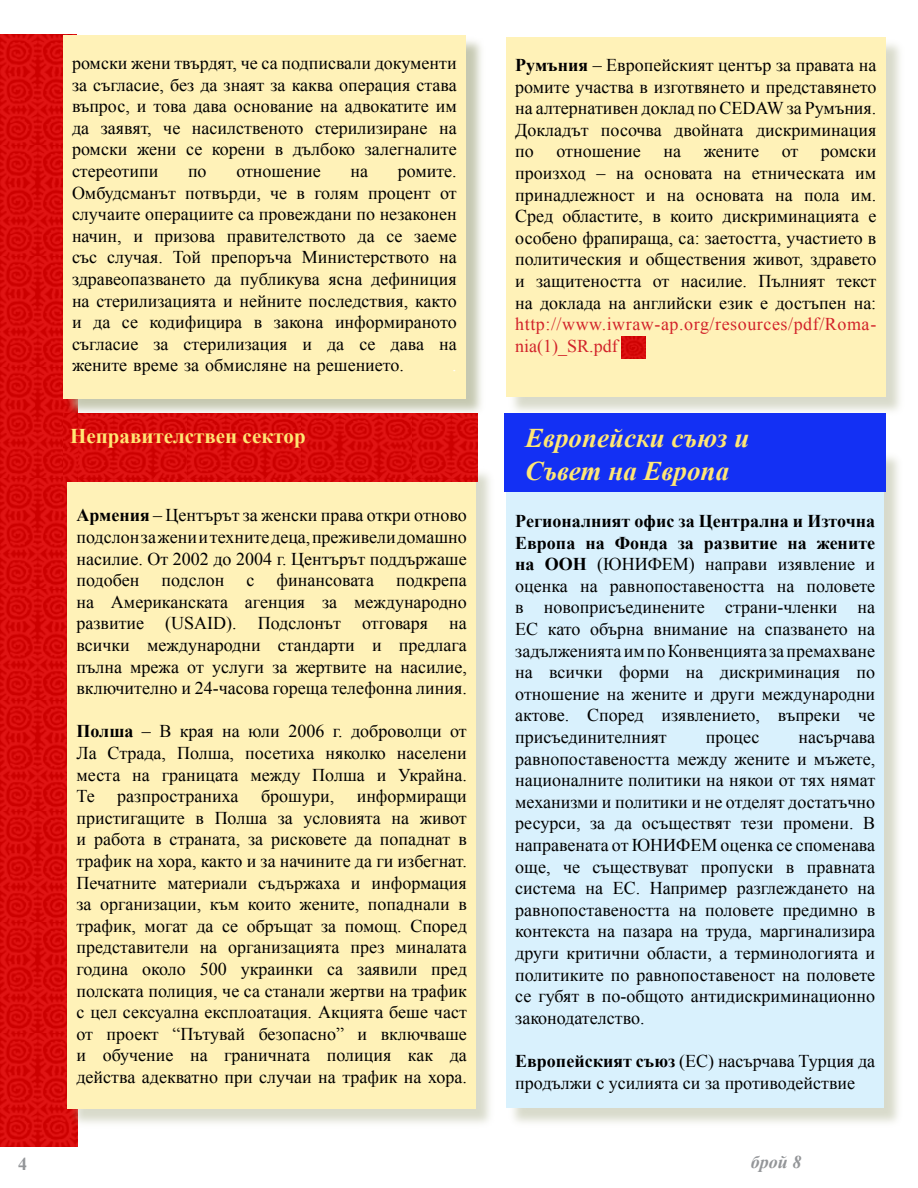
<style>
.page{position:relative;width:918px;height:1188px;background:#fff}
.page>*{position:absolute;margin:0;border:0;box-sizing:border-box;transform-origin:0 0}
.t1{font:italic 700 27px/32.4px "Times New Roman";color:#ffe774}
.t2{font:700 21px "Times New Roman";color:#ffe774}
.t3{font:18px/21.6px "Times New Roman";color:#000;text-align:justify}
.t4{font:18px/21.6px "Times New Roman";letter-spacing:.03em;color:#d2232a}
.t5{font:italic 700 18px "Times New Roman";color:#939598}
.t6{font:18px "Times New Roman";color:#fff}
.s1{font-weight:700}
</style>
<div class="page">
<img style="left:0;top:35px;width:77px;height:1111px">
<div style="left:63px;top:36px;width:423px;height:383px;background:#b2b697;opacity:.75"></div>
<div style="left:63px;top:35px;width:403px;height:363px;background:#fff2b8"></div>
<div style="left:68px;top:466px;width:429px;height:664px;background:#b2b697;opacity:.5"></div>
<div style="left:68px;top:466px;width:408px;height:643px;background:#fff2b8"></div>
<img style="left:63px;top:414px;width:125px;height:67px">
<img style="left:188px;top:414px;width:113px;height:67px">
<img style="left:301px;top:414px;width:112px;height:67px">
<img style="left:413px;top:414px;width:64px;height:67px">
<div style="left:507px;top:38px;width:399px;height:379px;background:#b2b697;opacity:.5"></div>
<div style="left:506px;top:37px;width:379px;height:360px;background:#fff2b8"></div>
<div style="left:507px;top:450px;width:397px;height:678px;background:#b2b697;opacity:.5"></div>
<div style="left:506px;top:450px;width:378px;height:658px;background:#d9f1fd"></div>
<div style="left:504px;top:413px;width:381px;height:79px;background:#1330f4"></div>
<img style="left:621px;top:336px;width:25px;height:22px">
<p class="t3" style="left:72px;top:52px;width:386px">ромски жени твърдят, че са подписвали документи за съгласие, без да знаят за каква операция става въпрос, и това дава основание на адвокатите им да заявят, че насилственото стерилизиране на ромски жени се корени в дълбоко залегналите стереотипи</p>
<p class="t3" style="left:72px;top:160px;width:386px;text-indent:326px">ромите.<br>Омбудсманът потвърди, че в голям процент от случаите операциите са провеждани по незаконен начин, и призова правителството да се заеме със случая. Той препоръча Министерството на здравеопазването да публикува ясна дефиниция на стерилизацията и нейните последствия, както и да се кодифицира в закона информираното съгласие за стерилизация и да се дава на жените време за обмисляне на решението.</p>
<p class="t3" style="left:188px;top:160px;width:20px">по</p>
<p class="t3" style="left:236px;top:160px;width:86px">отношение</p>
<p class="t3" style="left:350px;top:160px;width:19px">на</p>
<p class="t6" style="left:452px;top:353px;width:6px">.</p>
<p class="t2" style="left:70px;top:422px;width:237px">Неправителствен сектор</p>
<p class="t3" style="left:76px;top:504px;width:392px"><span class="s1">Армения</span> – Центърът за женски права откри отново подслон за жени и техните деца, преживели домашно насилие. От 2002 до 2004 г. Центърът поддържаше подобен подслон с финансовата подкрепа на Американската агенция за международно развитие (USAID). Подслонът отговаря на всички международни стандарти и предлага пълна мрежа от услуги за жертвите на насилие, включително и 24-часова гореща телефонна линия.</p>
<p class="t3" style="left:76px;top:720px;width:392px"><span class="s1">Полша</span> – В края на юли 2006 г. доброволци от Ла Страда, Полша, посетиха няколко населени места на границата между Полша и Украйна.<br>Те разпространиха</p>
<p class="t3" style="left:76px;top:785px;width:392px;text-indent:280px">информиращи пристигащите в Полша за условията на живот и работа в страната, за рисковете да попаднат в трафик на хора, както и за начините да ги избегнат.<br>Печатните материали съдържаха и информация за организации, към които жените, попаднали в трафик, могат да се обръщат за помощ. Според представители на организацията през миналата година около 500 украинки са заявили пред полската полиция, че са станали жертви на трафик с цел сексуална експлоатация. Акцията беше част от проект “Пътувай безопасно” и включваше и обучение на граничната полиция как да действа адекватно при случаи на трафик на хора.</p>
<p class="t3" style="left:261px;top:785px;width:75px">брошури,</p>
<p class="t3" style="left:515px;top:54px;width:363px"><span class="s1">Румъния</span> – Европейският център за правата на ромите участва в изготвянето и представянето на алтернативен доклад по CEDAW за Румъния.<br>Докладът посочва двойната дискриминация по</p>
<p class="t3" style="left:557px;top:140px;width:86px">отношение</p>
<p class="t3" style="left:663px;top:140px;width:19px">на</p>
<p class="t3" style="left:704px;top:140px;width:57px">жените</p>
<p class="t3" style="left:782px;top:140px;width:18px">от</p>
<p class="t3" style="left:515px;top:140px;width:363px;text-indent:306px">ромски произход – на основата на етническата им принадлежност и на основата на пола им.<br>Сред областите, в които дискриминацията е особено фрапираща, са: заетостта, участието в политическия и обществения живот, здравето и защитеността от насилие. Пълният текст на доклада на английски език е достъпен на:</p>
<p class="t4" style="left:515px;top:313px;width:363px">http://www.iwraw-ap.org/resources/pdf/Roma&shy;nia(1)_SR.pdf</p>
<h1 class="t1" style="left:525px;top:421px;width:226px">Европейски съюз и<br>Съвет на Европа</h1>
<p class="t3" style="left:515px;top:510px;width:362px"><span class="s1">Регионалният офис за Централна и Източна Европа на Фонда за развитие на жените на ООН</span> (ЮНИФЕМ) направи изявление и оценка на равнопоставеността на половете в новоприсъединените страни-членки на ЕС като обърна внимание на спазването на задълженията им по Конвенцията за премахване на всички форми на дискриминация по отношение на жените и други международни актове. Според изявлението, въпреки че присъединителният</p>
<p class="t3" style="left:706px;top:726px;width:55px">процес</p>
<p class="t3" style="left:515px;top:726px;width:362px;text-indent:283px">насърчава равнопоставеността между жените и мъжете, националните политики на някои от тях нямат механизми и политики и не отделят достатъчно ресурси, за да осъществят тези промени. В направената от ЮНИФЕМ оценка се споменава още, че съществуват пропуски в правната система на ЕС. Например разглеждането на равнопоставеността на половете предимно в контекста на пазара на труда, маргинализира други критични области, а терминологията и политиките по равнопоставеност на половете се губят в по-общото антидискриминационно законодателство.</p>
<p class="t3" style="left:515px;top:1050px;width:362px"><span class="s1">Европейският съюз</span> (ЕС) насърчава Турция да продължи с усилията си за противодействие</p>
<p class="t5" style="left:751px;top:1149px;width:52px">брой 8</p>
</div>
